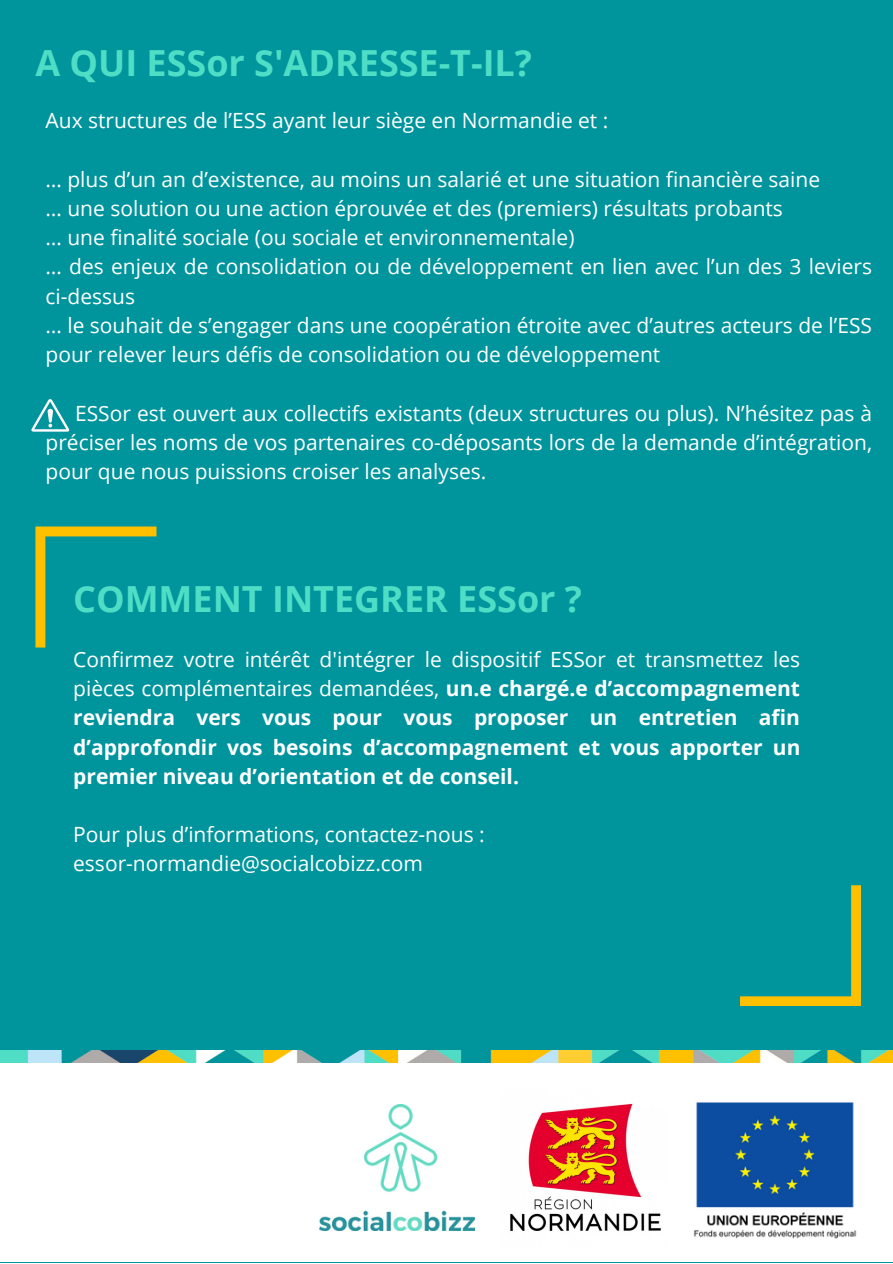
<style>
.page{position:relative;width:893px;height:1264px;background:#fff}
.page>*{position:absolute;margin:0;border:0;box-sizing:border-box;transform-origin:0 0}
.t1{font:700 36px "Open Sans";color:#4eddc5}
.t2{font:21px/29.2px "Open Sans";color:#fff}
.t3{font:700 21px/29.2px "Open Sans";color:#fff;text-align:justify}
.s1{font-weight:400}
</style>
<div class="page">
<div style="left:0;top:0;width:892px;height:1262px;background:#00949c"></div>
<svg style="left:35px;top:526px;width:121px;height:121px"></svg>
<svg style="left:740px;top:885px;width:121px;height:121px"></svg>
<svg style="left:31px;top:399px;width:38px;height:32px"></svg>
<div style="left:0;top:1060px;width:892px;height:201px;background:#fff"></div>
<img style="left:694px;top:1102px;width:163px;height:137px">
<img style="left:319px;top:1104px;width:155px;height:126px">
<img style="left:0;top:1050px;width:892px;height:12px">
<img style="left:510px;top:1103px;width:151px;height:128px">
<p class="t1" style="left:35px;top:38px;width:498px">A QUI ESSor S'ADRESSE-T-IL?</p>
<p class="t2" style="left:45px;top:105px;width:564px">Aux structures de l’ESS ayant leur siège en Normandie et :</p>
<p class="t2" style="left:45px;top:164px;width:776px">… plus d’un an d’existence, au moins un salarié et une situation financière saine</p>
<p class="t2" style="left:45px;top:193px;width:739px">… une solution ou une action éprouvée et des (premiers) résultats probants</p>
<p class="t2" style="left:45px;top:222px;width:530px">… une finalité sociale (ou sociale et environnementale)</p>
<p class="t2" style="left:45px;top:252px;width:828px">… des enjeux de consolidation ou de développement en lien avec l’un des 3 leviers ci-dessus</p>
<p class="t2" style="left:45px;top:310px;width:828px">… le souhait de s’engager dans une coopération étroite avec d’autres acteurs de l’ESS pour relever leurs défis de consolidation ou de développement</p>
<p class="t2" style="left:45px;top:398px;width:828px;text-align:justify;text-indent:29px">ESSor est ouvert aux collectifs existants (deux structures ou plus). N’hésitez pas à préciser les noms de vos partenaires co-déposants lors de la demande d’intégration, pour que nous puissions croiser les analyses.</p>
<p class="t1" style="left:73px;top:573px;width:510px">COMMENT INTEGRER ESSor ?</p>
<p class="t3" style="left:73px;top:644px;width:728px"><span class="s1">Confirmez votre intérêt d'intégrer le dispositif ESSor et transmettez les pièces complémentaires demandées,</span> un.e chargé.e d’accompagnement reviendra vers vous pour vous proposer un entretien afin d’approfondir vos besoins d’accompagnement et vous apporter un premier niveau d’orientation et de conseil.</p>
<p class="t2" style="left:73px;top:819px;width:413px">Pour plus d’informations, contactez-nous :</p>
<p class="t2" style="left:73px;top:848px;width:351px">essor-normandie@socialcobizz.com</p>
</div>
